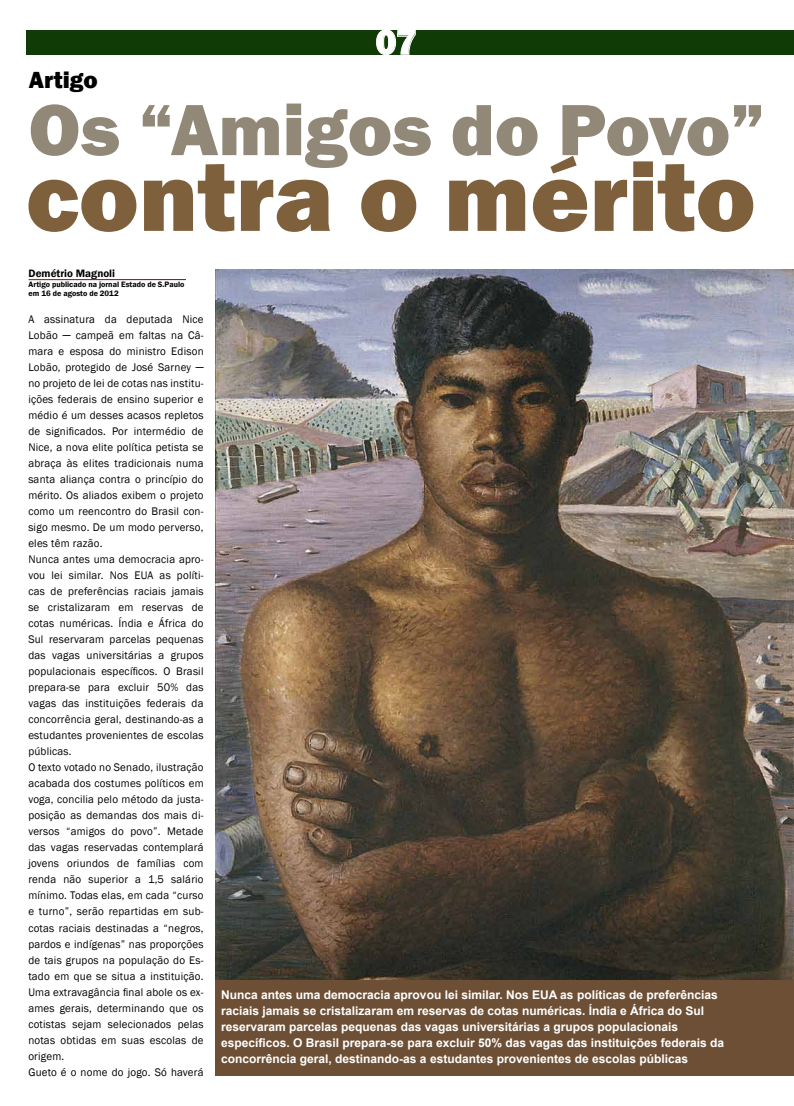
<style>
.page{position:relative;width:794px;height:1106px;background:#fff}
.page>*{position:absolute;margin:0;border:0;box-sizing:border-box;transform-origin:0 0}
.t1{font:800 101px "Franklin Gothic";color:#7e603c}
.t2{font:800 75px "Franklin Gothic";color:#918877}
.t3{font:800 36px "Franklin Gothic";color:#fff}
.t4{font:800 24px "Franklin Gothic";color:#000}
.t5{font:700 12px/16px "Arial";color:#fff}
.t6{font:11.3px/16px "Franklin Gothic";letter-spacing:.02em;color:#000}
.t7{font:600 11px "Franklin Gothic";color:#000}
.t8{font:600 8px/9.6px "Franklin Gothic";color:#000}
</style>
<div class="page">
<img style="left:216px;top:269px;width:577px;height:710px">
<div style="left:27px;top:30px;width:767px;height:25px;background:#103b06"></div>
<svg style="left:376px;top:30px;width:40px;height:25px"></svg>
<hr style="left:29px;top:279px;width:157px;height:1px;background:#751500">
<div style="left:216px;top:979px;width:578px;height:96px;background:#6d4f35"></div>
<h3 class="t3" style="left:375px;top:19px;width:43px">07</h3>
<h3 class="t4" style="left:29px;top:64px;width:70px">Artigo</h3>
<h2 class="t2" style="left:29px;top:81px;width:737px">Os “Amigos do Povo”</h2>
<h1 class="t1" style="left:26px;top:131px;width:731px">contra o mérito</h1>
<p class="t7" style="left:29px;top:267px;width:88px">Demétrio Magnoli</p>
<p class="t8" style="left:29px;top:279px;width:157px">Artigo publicado na jornal Estado de S.Paulo em 16 de agosto de 2012</p>
<p class="t6" style="left:28px;top:312px;width:177px">A assinatura da deputada Nice<br>Lobão ─ campeã em faltas na Câ&shy;mara e esposa do ministro Edison<br>Lobão, protegido de José Sarney ─ no projeto de lei de cotas nas institu&shy;ições federais de ensino superior e médio é um desses acasos repletos de significados. Por intermédio de<br>Nice, a nova elite política petista se abraça às elites tradicionais numa santa aliança contra o princípio do mérito. Os aliados exibem o projeto como um reencontro do Brasil con&shy;sigo mesmo. De um modo perverso, eles têm razão.<br>Nunca antes uma democracia apro&shy;vou lei similar. Nos EUA as políti&shy;cas de preferências raciais jamais se cristalizaram em reservas de cotas numéricas. Índia e África do<br>Sul reservaram parcelas pequenas das vagas universitárias a grupos populacionais específicos. O Brasil prepara-se para excluir 50% das vagas das instituições federais da concorrência geral, destinando-as a estudantes provenientes de escolas públicas.<br>O texto votado no Senado, ilustração acabada dos costumes políticos em voga, concilia pelo método da justa&shy;posição as demandas dos mais di&shy;versos “amigos do povo”. Metade das vagas reservadas contemplará jovens oriundos de famílias com renda não superior a 1,5 salário mínimo. Todas elas, em cada “curso e turno”, serão repartidas em sub&shy;cotas raciais destinadas a “negros, pardos e indígenas” nas proporções de tais grupos na população do Es&shy;tado em que se situa a instituição.<br>Uma extravagância final abole os ex&shy;ames gerais, determinando que os cotistas sejam selecionados pelas notas obtidas em suas escolas de origem.<br>Gueto é o nome do jogo. Só haverá</p>
<p class="t5" style="left:221px;top:986px;width:504px">Nunca antes uma democracia aprovou lei similar. Nos EUA as políticas de preferências raciais jamais se cristalizaram em reservas de cotas numéricas. Índia e África do Sul reservaram parcelas pequenas das vagas universitárias a grupos populacionais específicos. O Brasil prepara-se para excluir 50% das vagas das instituições federais da concorrência geral, destinando-as a estudantes provenientes de escolas públicas</p>
</div>
